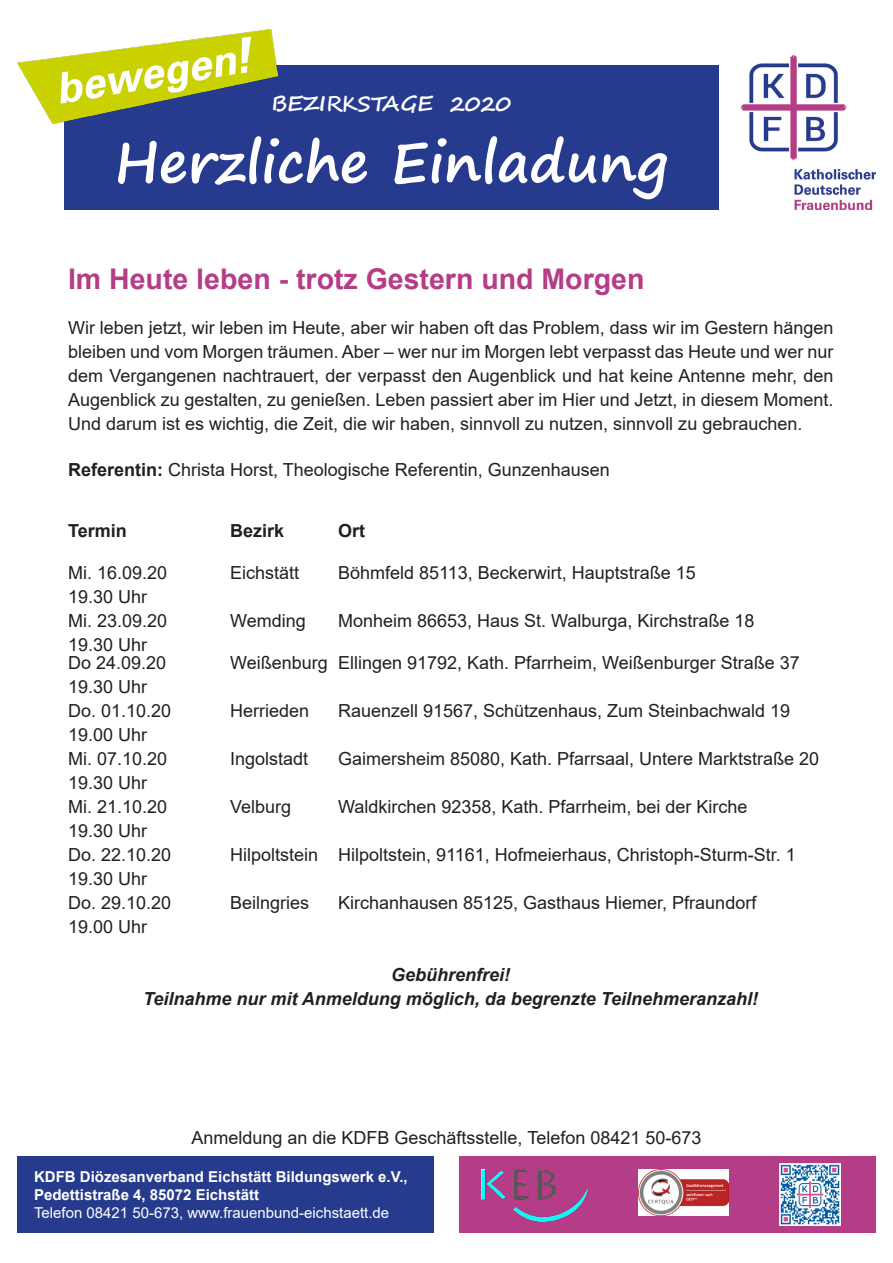
<style>
.page{position:relative;width:893px;height:1263px;background:#fff}
.page>*{position:absolute;margin:0;border:0;box-sizing:border-box;transform-origin:0 0}
.Herzliche_Einladung{font:700 55.5px "Segoe Print";color:#fff}
.t1{font:700 28.5px "Arial";color:#b53c86}
.Herzliche_Einladung-2{font:700 21px "Segoe Script";color:#fff}
.t2{font:18px/24px "Arial";color:#231f20;text-align:justify}
.t3{font:italic 700 18px "Arial";color:#231f20}
.t4{font:700 18px "Arial";color:#231f20}
.t5{font:700 15px/18px "Arial";color:#fff}
.t6{font:15px "Arial";color:#fff}
.s1{font-weight:700}
</style>
<div class="page">
<div style="left:17px;top:1157px;width:417px;height:76px;background:#263b8d"></div>
<div style="left:459px;top:1157px;width:417px;height:76px;background:#b53c86"></div>
<img style="left:481px;top:1169px;width:107px;height:53px">
<img style="left:638px;top:1169px;width:91px;height:46px">
<img style="left:779px;top:1164px;width:61px;height:61px">
<div style="left:64px;top:65px;width:655px;height:145px;background:#263b8d"></div>
<img style="left:17px;top:30px;width:261px;height:93px">
<img style="left:741px;top:55px;width:134px;height:155px">
<p class="Herzliche_Einladung-2" style="left:271px;top:87px;width:241px">BEZIRKSTAGE 2020</p>
<p class="Herzliche_Einladung" style="left:114px;top:112px;width:555px">Herzliche Einladung</p>
<p class="t1" style="left:68px;top:259px;width:578px">Im Heute leben - trotz Gestern und Morgen</p>
<p class="t2" style="left:68px;top:316px;width:767px">Wir leben jetzt, wir leben im Heute, aber wir haben oft das Problem, dass wir im Gestern hängen bleiben und vom Morgen träumen. Aber – wer nur im Morgen lebt verpasst das Heute und wer nur dem Vergangenen nachtrauert, der verpasst den Augenblick und hat keine Antenne mehr, den Augenblick zu gestalten, zu genießen. Leben passiert aber im Hier und Jetzt, in diesem Moment.<br>Und darum ist es wichtig, die Zeit, die wir haben, sinnvoll zu nutzen, sinnvoll zu gebrauchen.</p>
<p class="t2" style="left:68px;top:457px;width:543px"><span class="s1">Referentin:</span> Christa Horst, Theologische Referentin, Gunzenhausen</p>
<p class="t4" style="left:68px;top:518px;width:60px">Termin</p>
<p class="t4" style="left:230px;top:518px;width:56px">Bezirk</p>
<p class="t4" style="left:338px;top:518px;width:28px">Ort</p>
<p class="t2" style="left:68px;top:561px;width:101px">Mi. 16.09.20</p>
<p class="t2" style="left:230px;top:561px;width:71px">Eichstätt</p>
<p class="t2" style="left:338px;top:561px;width:359px">Böhmfeld 85113, Beckerwirt, Hauptstraße 15</p>
<p class="t2" style="left:68px;top:585px;width:81px">19.30 Uhr</p>
<p class="t2" style="left:68px;top:609px;width:101px">Mi. 23.09.20</p>
<p class="t2" style="left:230px;top:609px;width:77px">Wemding</p>
<p class="t2" style="left:338px;top:609px;width:418px">Monheim 86653, Haus St. Walburga, Kirchstraße 18</p>
<p class="t2" style="left:68px;top:633px;width:81px">19.30 Uhr</p>
<p class="t2" style="left:68px;top:651px;width:100px">Do 24.09.20</p>
<p class="t2" style="left:230px;top:651px;width:571px">Weißenburg Ellingen 91792, Kath. Pfarrheim, Weißenburger Straße 37</p>
<p class="t2" style="left:68px;top:675px;width:81px">19.30 Uhr</p>
<p class="t2" style="left:68px;top:699px;width:105px">Do. 01.10.20</p>
<p class="t2" style="left:230px;top:699px;width:81px">Herrieden</p>
<p class="t2" style="left:338px;top:699px;width:454px">Rauenzell 91567, Schützenhaus, Zum Steinbachwald 19</p>
<p class="t2" style="left:68px;top:723px;width:81px">19.00 Uhr</p>
<p class="t2" style="left:68px;top:747px;width:101px">Mi. 07.10.20</p>
<p class="t2" style="left:230px;top:747px;width:80px">Ingolstadt</p>
<p class="t2" style="left:338px;top:747px;width:483px">Gaimersheim 85080, Kath. Pfarrsaal, Untere Marktstraße 20</p>
<p class="t2" style="left:68px;top:771px;width:81px">19.30 Uhr</p>
<p class="t2" style="left:68px;top:795px;width:101px">Mi. 21.10.20</p>
<p class="t2" style="left:230px;top:795px;width:63px">Velburg</p>
<p class="t2" style="left:338px;top:795px;width:411px">Waldkirchen 92358, Kath. Pfarrheim, bei der Kirche</p>
<p class="t2" style="left:68px;top:819px;width:81px">19.30 Uhr</p>
<p class="t2" style="left:68px;top:843px;width:105px">Do. 22.10.20</p>
<p class="t2" style="left:230px;top:843px;width:567px">Hilpoltstein Hilpoltstein, 91161, Hofmeierhaus, Christoph-Sturm-Str. 1</p>
<p class="t2" style="left:68px;top:867px;width:81px">19.30 Uhr</p>
<p class="t2" style="left:68px;top:891px;width:105px">Do. 29.10.20</p>
<p class="t2" style="left:230px;top:891px;width:81px">Beilngries</p>
<p class="t2" style="left:338px;top:891px;width:420px">Kirchanhausen 85125, Gasthaus Hiemer, Pfraundorf</p>
<p class="t2" style="left:68px;top:915px;width:81px">19.00 Uhr</p>
<p class="t3" style="left:391px;top:963px;width:121px">Gebührenfrei!</p>
<p class="t3" style="left:143px;top:987px;width:617px">Teilnahme nur mit Anmeldung möglich, da begrenzte Teilnehmeranzahl!</p>
<p class="t2" style="left:191px;top:1126px;width:511px">Anmeldung an die KDFB Geschäftsstelle, Telefon 08421 50-673</p>
<p class="t5" style="left:34px;top:1168px;width:375px">KDFB Diözesanverband Eichstätt Bildungswerk e.V.,<br>Pedettistraße 4, 85072 Eichstätt</p>
<p class="t6" style="left:34px;top:1203px;width:357px">Telefon 08421 50-673, www.frauenbund-eichstaett.de</p>
</div>
